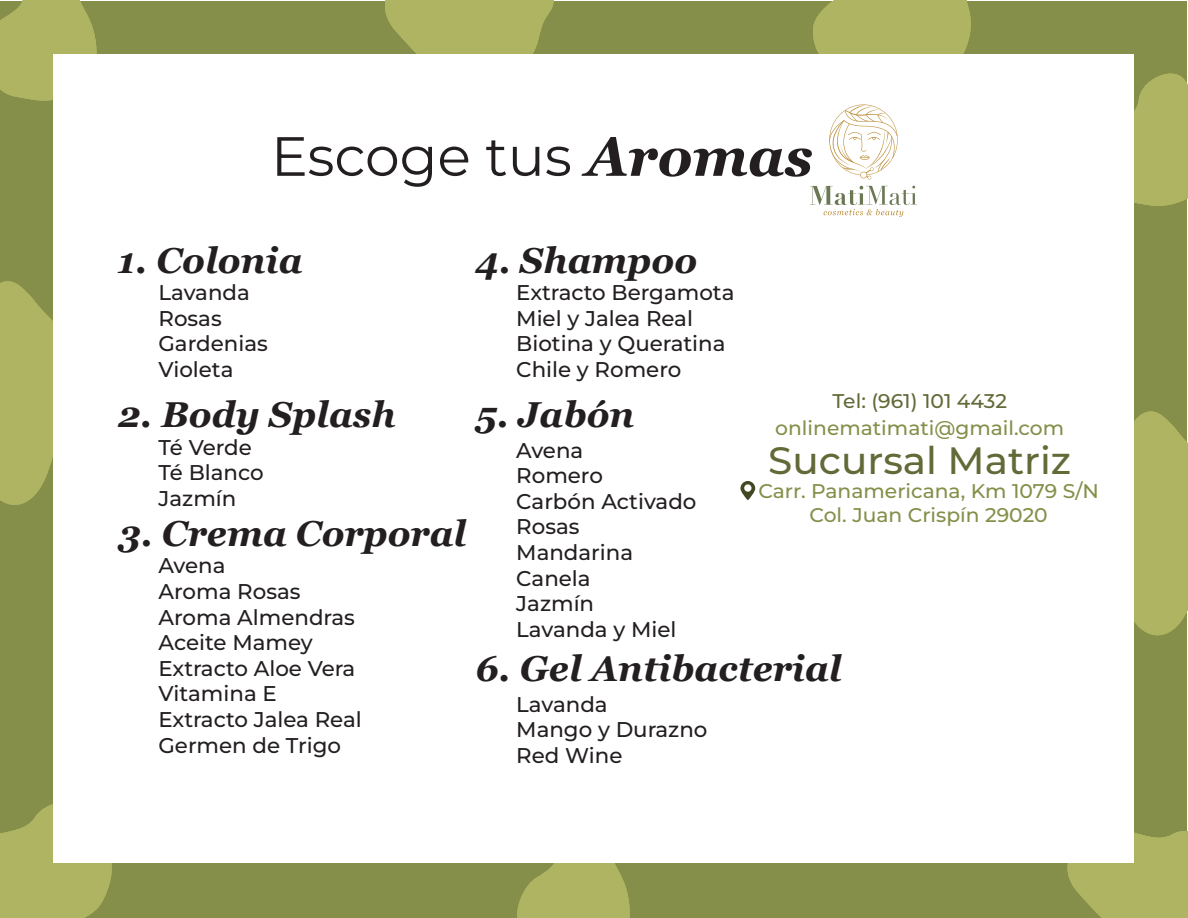
<style>
.page{position:relative;width:1188px;height:918px;background:#fff}
.page>*{position:absolute;margin:0;border:0;box-sizing:border-box;transform-origin:0 0}
.t1{font:100 55.2px "Montserrat";color:#231f20}
.t2{font:100 38.1px "Montserrat";color:#636937}
.t3{font:italic 700 36px "Georgia";color:#231f20}
.t4{font:100 21.3px/25.7px "Montserrat";color:#231f20}
.t5{font:100 19.8px/23.7px "Montserrat";color:#858f4a;text-align:center}
.t6{font:100 19.8px "Montserrat";color:#636937}
.s1{font-family:"Georgia";font-weight:700;font-style:italic}
</style>
<div class="page">
<div style="left:1px;top:1px;width:1186px;height:916px;background:#858f4a"></div>
<svg style="left:1134px;top:411px;width:53px;height:225px;background:#abb15f"></svg>
<svg style="left:1px;top:1px;width:96px;height:101px;background:#aab160"></svg>
<svg style="left:517px;top:863px;width:113px;height:54px;background:#a7ae5d"></svg>
<svg style="left:809px;top:1px;width:164px;height:54px;background:#acb262"></svg>
<svg style="left:1px;top:797px;width:111px;height:120px"></svg>
<svg style="left:383px;top:1px;width:172px;height:54px;background:#a9b060"></svg>
<svg style="left:1067px;top:831px;width:120px;height:86px;background:#a9b05e"></svg>
<svg style="left:1134px;top:73px;width:53px;height:133px;background:#aab15f"></svg>
<svg style="left:1px;top:275px;width:53px;height:242px"></svg>
<div style="left:54px;top:55px;width:1080px;height:808px;background:#fff"></div>
<svg style="left:740px;top:481px;width:15px;height:19px"></svg>
<svg style="left:829px;top:105px;width:69px;height:74px"></svg>
<svg style="left:810px;top:186px;width:107px;height:31px"></svg>
<h1 class="t1" style="left:271px;top:119px;width:543px">Escoge tus <span class="s1">Aromas</span></h1>
<h3 class="t3" style="left:118px;top:234px;width:186px">1. Colonia</h3>
<p class="t4" style="left:159px;top:279px;width:111px">Lavanda<br>Rosas<br>Gardenias<br>Violeta</p>
<h3 class="t3" style="left:118px;top:388px;width:279px">2. Body Splash</h3>
<p class="t4" style="left:159px;top:434px;width:107px">Té Verde<br>Té Blanco<br>Jazmín</p>
<h3 class="t3" style="left:119px;top:507px;width:349px">3. Crema Corporal</h3>
<p class="t4" style="left:159px;top:552px;width:205px">Avena<br>Aroma Rosas<br>Aroma Almendras<br>Aceite Mamey<br>Extracto Aloe Vera<br>Vitamina E<br>Extracto Jalea Real<br>Germen de Trigo</p>
<h3 class="t3" style="left:476px;top:234px;width:223px">4. Shampoo</h3>
<p class="t4" style="left:516px;top:279px;width:220px">Extracto Bergamota<br>Miel y Jalea Real<br>Biotina y Queratina<br>Chile y Romero</p>
<h3 class="t3" style="left:476px;top:388px;width:160px">5. Jabón</h3>
<p class="t4" style="left:516px;top:437px;width:182px">Avena<br>Romero<br>Carbón Activado<br>Rosas<br>Mandarina<br>Canela<br>Jazmín<br>Lavanda y Miel</p>
<h3 class="t3" style="left:476px;top:642px;width:367px">6. Gel Antibacterial</h3>
<p class="t4" style="left:516px;top:691px;width:193px">Lavanda<br>Mango y Durazno<br>Red Wine</p>
<p class="t6" style="left:833px;top:388px;width:176px">Tel: (961) 101 4432</p>
<p class="t5" style="left:775px;top:416px;width:290px">onlinematimati@gmail.com</p>
<h2 class="t2" style="left:768px;top:435px;width:304px">Sucursal Matriz</h2>
<p class="t5" style="left:758px;top:478px;width:342px">Carr. Panamericana, Km 1079 S/N<br>Col. Juan Crispín 29020</p>
</div>
